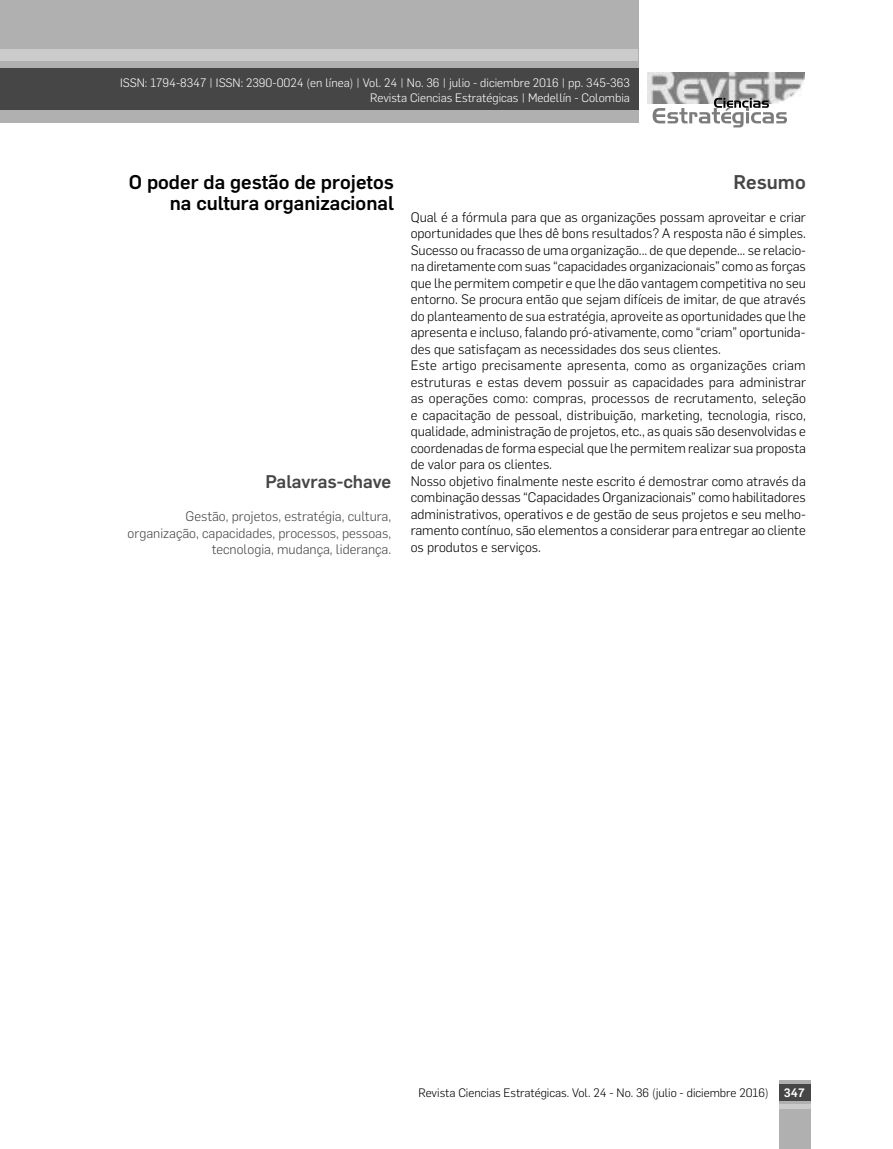
<style>
.page{position:relative;width:893px;height:1149px;background:#fff}
.page>*{position:absolute;margin:0;border:0;box-sizing:border-box;transform-origin:0 0}
.t1{font:500 19.5px/21px "Flama";color:#000;text-align:right}
.t2{font:500 19.5px "Flama";color:#464646}
.t3{font:500 18px "Flama";color:#464646}
.t4{font:300 13.5px/16.5px "Flama";color:#000}
.t5{font:300 13.5px/16.5px "Flama";color:#464646;text-align:right}
.t6{font:300 12px/15px "Flama";color:#fff;text-align:right}
.t7{font:300 12px "Flama";color:#000}
.t8{font:500 12px "Flama";color:#fff}
</style>
<div class="page">
<div style="left:779px;top:1079px;width:31px;height:69px;background:#b0b0b0"></div>
<svg style="left:779px;top:1104px;width:31px;height:3px"></svg>
<div style="left:779px;top:1083px;width:31px;height:16px;background:#464646"></div>
<img style="left:647px;top:72px;width:157px;height:31px">
<svg style="left:653px;top:98px;width:134px;height:29px"></svg>
<div style="left:0;top:0;width:639px;height:122px;background:#b0b0b0"></div>
<div style="left:0;top:68px;width:639px;height:41px;background:#464646"></div>
<div style="left:0;top:49px;width:638px;height:12px;background:#cbcbcb"></div>
<p class="t6" style="left:120px;top:74px;width:511px">ISSN: 1794-8347 | ISSN: 2390-0024 (en línea) | Vol. 24 | No. 36 | julio - diciembre 2016 | pp. 345-363<br>Revista Ciencias Estratégicas | Medellín - Colombia</p>
<p class="t6" style="left:293px;top:80px;width:321px">El poder de la gestión de proyectos en la cultura organizacional</p>
<h1 class="t1" style="left:129px;top:170px;width:267px">O poder da gestão de projetos na cultura organizacional</h1>
<h2 class="t3" style="left:266px;top:468px;width:127px">Palavras-chave</h2>
<p class="t5" style="left:128px;top:507px;width:265px">Gestão, projetos, estratégia, cultura, organização, capacidades, processos, pessoas, tecnologia, mudança, liderança.</p>
<h1 class="t2" style="left:734px;top:168px;width:74px">Resumo</h1>
<p class="t4" style="left:411px;top:208px;width:397px">Qual é a fórmula para que as organizações possam aproveitar e criar oportunidades que lhes dê bons resultados? A resposta não é simples.<br>Sucesso ou fracasso de uma organização... de que depende... se relacio&shy;na diretamente com suas “capacidades organizacionais” como as forças que lhe permitem competir e que lhe dão vantagem competitiva no seu entorno. Se procura então que sejam difíceis de imitar, de que através do planteamento de sua estratégia, aproveite as oportunidades que lhe apresenta e incluso, falando pró-ativamente, como “criam” oportunida&shy;des que satisfaçam as necessidades dos seus clientes.<br>Este artigo precisamente apresenta, como as organizações criam estruturas e estas devem possuir as capacidades para administrar as operações como: compras, processos de recrutamento, seleção e capacitação de pessoal, distribuição, marketing, tecnologia, risco, qualidade, administração de projetos, etc., as quais são desenvolvidas e coordenadas de forma especial que lhe permitem realizar sua proposta de valor para os clientes.<br>Nosso objetivo finalmente neste escrito é demostrar como através da combinação dessas “Capacidades Organizacionais” como habilitadores administrativos, operativos e de gestão de seus projetos e seu melho&shy;ramento contínuo, são elementos a considerar para entregar ao cliente os produtos e serviços.</p>
<p class="t7" style="left:418px;top:1084px;width:352px">Revista Ciencias Estratégicas. Vol. 24 - No. 36 (julio - diciembre 2016)</p>
<p class="t8" style="left:784px;top:1083px;width:22px">347</p>
</div>
